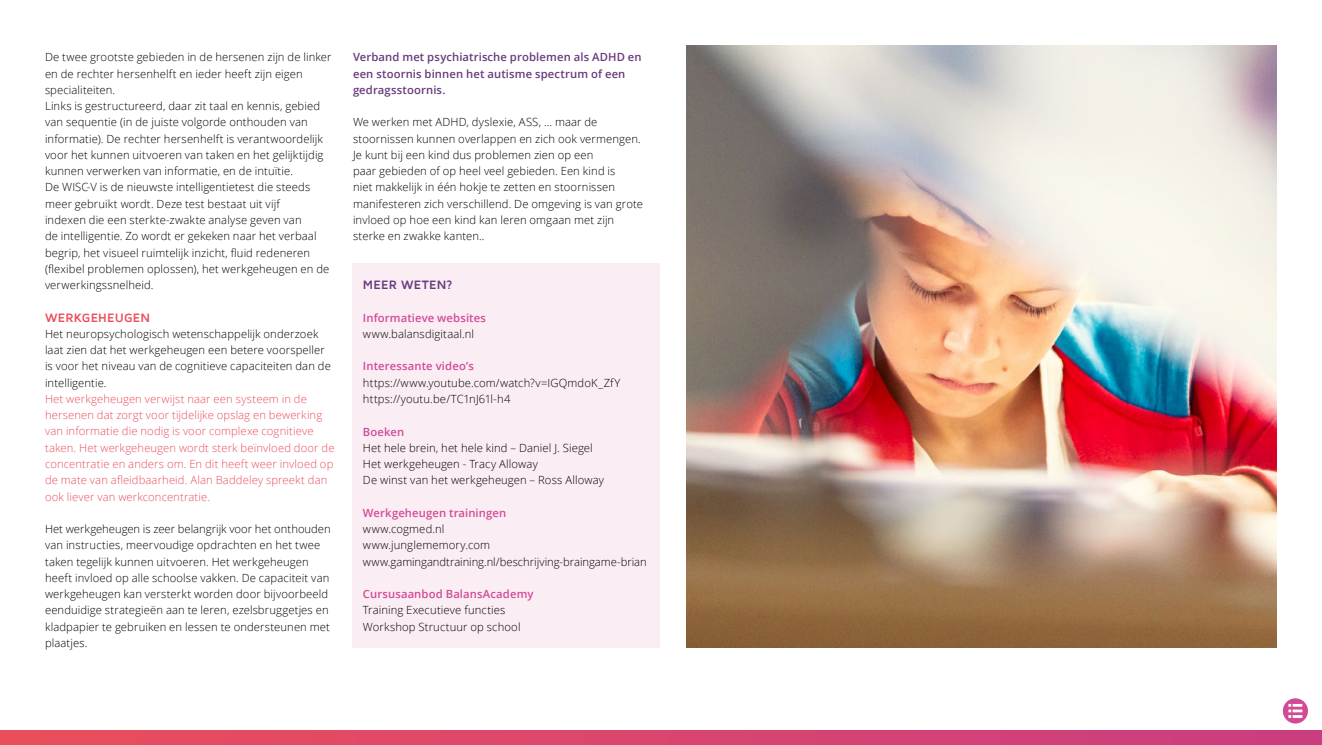
<style>
.page{position:relative;width:1322px;height:745px;background:#fff}
.page>*{position:absolute;margin:0;border:0;box-sizing:border-box;transform-origin:0 0}
.t1{font:700 12.5px "Maven Pro";letter-spacing:.02em;color:#ea4e5a}
.t2{font:700 12.5px "Maven Pro";letter-spacing:.02em;color:#673a7d}
.t3{font:300 11.25px/16.2px "Open Sans";letter-spacing:.01em;color:#000}
.t4{font:300 11.25px/16.2px "Open Sans";letter-spacing:.01em;color:#ea4e5a}
.t5{font:600 11.25px/16.2px "Open Sans";letter-spacing:.01em;color:#673a7d}
.t6{font:600 11.25px "Open Sans";letter-spacing:.01em;color:#d24a95}
</style>
<div class="page">
<svg style="left:1283px;top:698px;width:25px;height:25px"></svg>
<div style="left:352px;top:262px;width:308px;height:385px;background:#faedf4"></div>
<img style="left:686px;top:45px;width:591px;height:602px">
<svg style="left:0;top:730px;width:1322px;height:14px;background:#d9456d"></svg>
<p class="t3" style="left:45px;top:49px;width:288px">De twee grootste gebieden in de hersenen zijn de linker en de rechter hersenhelft en ieder heeft zijn eigen specialiteiten.<br>Links is gestructureerd, daar zit taal en kennis, gebied van sequentie (in de juiste volgorde onthouden van informatie). De rechter hersenhelft is verantwoordelijk voor het kunnen uitvoeren van taken en het gelijktijdig kunnen verwerken van informatie, en de intuïtie.<br>De WISC-V is de nieuwste intelligentietest die steeds meer gebruikt wordt. Deze test bestaat uit vijf<br>indexen die een sterkte-zwakte analyse geven van<br>de intelligentie. Zo wordt er gekeken naar het verbaal begrip, het visueel ruimtelijk inzicht, fluid redeneren (flexibel problemen oplossen), het werkgeheugen en de verwerkingssnelheid.</p>
<p class="t1" style="left:45px;top:310px;width:107px">WERKGEHEUGEN</p>
<p class="t3" style="left:45px;top:325px;width:287px">Het neuropsychologisch wetenschappelijk onderzoek laat zien dat het werkgeheugen een betere voorspeller is voor het niveau van de cognitieve capaciteiten dan de intelligentie.</p>
<p class="t4" style="left:45px;top:390px;width:291px">Het werkgeheugen verwijst naar een systeem in de hersenen dat zorgt voor tijdelijke opslag en bewerking van informatie die nodig is voor complexe cognitieve taken. Het werkgeheugen wordt sterk beïnvloed door de concentratie en anders om. En dit heeft weer invloed op de mate van afleidbaarheid. Alan Baddeley spreekt dan ook liever van werkconcentratie.</p>
<p class="t3" style="left:45px;top:520px;width:287px">Het werkgeheugen is zeer belangrijk voor het onthouden van instructies, meervoudige opdrachten en het twee taken tegelijk kunnen uitvoeren. Het werkgeheugen heeft invloed op alle schoolse vakken. De capaciteit van werkgeheugen kan versterkt worden door bijvoorbeeld eenduidige strategieën aan te leren, ezelsbruggetjes en kladpapier te gebruiken en lessen te ondersteunen met plaatjes.</p>
<p class="t5" style="left:353px;top:49px;width:290px">Verband met psychiatrische problemen als ADHD en een stoornis binnen het autisme spectrum of een gedragsstoornis.</p>
<p class="t3" style="left:353px;top:114px;width:291px">We werken met ADHD, dyslexie, ASS, … maar de stoornissen kunnen overlappen en zich ook vermengen.<br>Je kunt bij een kind dus problemen zien op een<br>paar gebieden of op heel veel gebieden. Een kind is<br>niet makkelijk in één hokje te zetten en stoornissen manifesteren zich verschillend. De omgeving is van grote invloed op hoe een kind kan leren omgaan met zijn sterke en zwakke kanten..</p>
<p class="t2" style="left:363px;top:278px;width:91px">MEER WETEN?</p>
<p class="t6" style="left:363px;top:309px;width:124px">Informatieve websites</p>
<p class="t3" style="left:363px;top:325px;width:113px">www.balansdigitaal.nl</p>
<p class="t6" style="left:363px;top:358px;width:112px">Interessante video’s</p>
<p class="t3" style="left:363px;top:374px;width:259px">https://www.youtube.com/watch?v=IGQmdoK_ZfY https://youtu.be/TC1nJ61l-h4</p>
<p class="t6" style="left:363px;top:423px;width:43px">Boeken</p>
<p class="t3" style="left:363px;top:439px;width:242px">Het hele brein, het hele kind – Daniel J. Siegel<br>Het werkgeheugen - Tracy Alloway<br>De winst van het werkgeheugen – Ross Alloway</p>
<p class="t6" style="left:363px;top:504px;width:145px">Werkgeheugen trainingen</p>
<p class="t3" style="left:363px;top:520px;width:285px">www.cogmed.nl<br>www.junglememory.com www.gamingandtraining.nl/beschrijving-braingame-brian</p>
<p class="t6" style="left:363px;top:586px;width:172px">Cursusaanbod BalansAcademy</p>
<p class="t3" style="left:363px;top:601px;width:159px">Training Executieve functies<br>Workshop Structuur op school</p>
</div>
